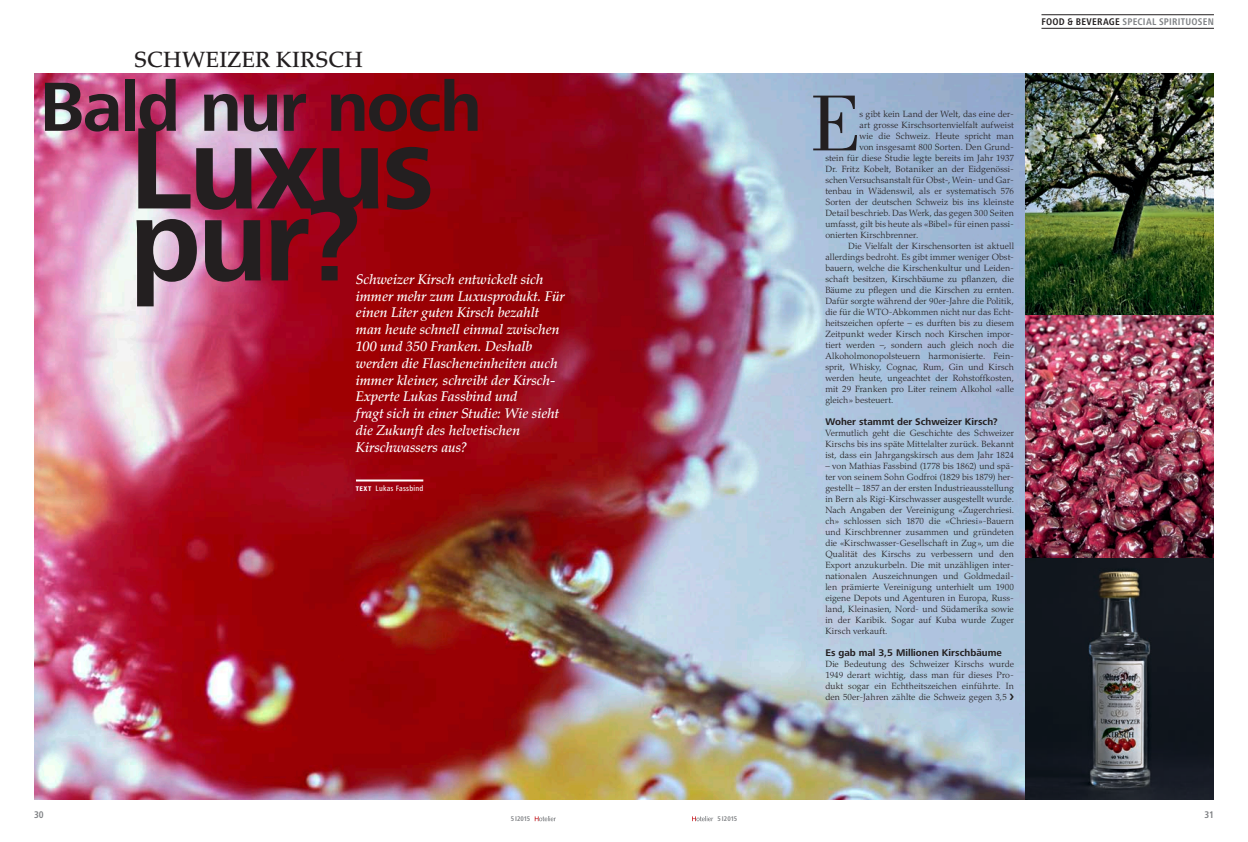
<style>
.page{position:relative;width:1248px;height:842px;background:#fff}
.page>*{position:absolute;margin:0;border:0;box-sizing:border-box;transform-origin:0 0}
.t1{font:700 120px "Frutiger Next Pro";letter-spacing:-.03em;color:#231f20}
.t2{font:82px "Bodoni Std";color:#231f20}
.t3{font:700 72px "Frutiger Next Pro";letter-spacing:-.03em;color:#231f20}
.t4{font:500 22px "Palatino LT Std";color:#231f20}
.t5{font:italic 500 14px/16.8px "Palatino LT Std";letter-spacing:-.005em;color:#fff}
.t6{font:700 10px "Frutiger Next Pro";color:#231f20}
.t7{font:700 condensed 10px "Frutiger Next Pro";letter-spacing:.025em;color:#808285}
.t8{font:300 9px/11px "Palatino LT Std";letter-spacing:.01em;color:#231f20;text-align:justify}
.t9{font:500 condensed 8px "Frutiger Next Pro";letter-spacing:.025em;color:#fff}
.t10{font:700 condensed 7px "Frutiger Next Pro";letter-spacing:.01em;color:#808285}
.s1{font-weight:800;font-size:7px}
.s2{color:#231f20}
</style>
<div class="page">
<img style="left:34px;top:73px;width:1179px;height:726px">
<svg style="left:692px;top:816px;width:21px;height:5px"></svg>
<svg style="left:534px;top:816px;width:22px;height:5px"></svg>
<hr style="left:1041px;top:15px;width:172px;height:1px;background:#231f20">
<hr style="left:1041px;top:28px;width:172px;height:1px;background:#231f20">
<hr style="left:356px;top:479px;width:67px;height:2px;background:#fff">
<h3 class="t4" style="left:134px;top:47px;width:230px">SCHWEIZER KIRSCH</h3>
<h3 class="t3" style="left:40px;top:66px;width:444px">Bald nur noch</h3>
<h1 class="t1" style="left:129px;top:100px;width:307px">Luxus</h1>
<h1 class="t1" style="left:129px;top:172px;width:233px">pur?</h1>
<p class="t5" style="left:356px;top:271px;width:210px">Schweizer Kirsch entwickelt sich immer mehr zum Luxusprodukt. Für einen Liter guten Kirsch bezahlt man heute schnell einmal zwischen<br>100 und 350 Franken. Deshalb werden die Flascheneinheiten auch immer kleiner, schreibt der Kirsch-<br>Experte Lukas Fassbind und<br>fragt sich in einer Studie: Wie sieht die Zukunft des helvetischen<br>Kirschwassers aus?</p>
<p class="t9" style="left:356px;top:484px;width:69px"><span class="s1">TEXT</span> Lukas Fassbind</p>
<p class="t7" style="left:1041px;top:16px;width:174px"><span class="s2">FOOD &amp; BEVERAGE</span> SPECIAL SPIRITUOSEN</p>
<h2 class="t2" style="left:810px;top:78px;width:52px">E</h2>
<p class="t8" style="left:859px;top:109px;width:156px">s gibt kein Land der Welt, das eine der-</p>
<p class="t8" style="left:859px;top:120px;width:156px">art grosse Kirschsortenvielfalt aufweist</p>
<p class="t8" style="left:859px;top:131px;width:156px">wie die Schweiz. Heute spricht man</p>
<p class="t8" style="left:859px;top:142px;width:156px">von insgesamt 800 Sorten. Den Grund-</p>
<p class="t8" style="left:825px;top:153px;width:190px">stein für diese Studie legte bereits im Jahr 1937</p>
<p class="t8" style="left:825px;top:164px;width:190px">Dr. Fritz Kobelt, Botaniker an der Eidgenössi-</p>
<p class="t8" style="left:825px;top:175px;width:190px">schen Versuchsanstalt für Obst-, Wein- und Gar-</p>
<p class="t8" style="left:825px;top:186px;width:190px">tenbau in Wädenswil, als er systematisch 576</p>
<p class="t8" style="left:825px;top:197px;width:190px">Sorten der deutschen Schweiz bis ins kleinste</p>
<p class="t8" style="left:825px;top:208px;width:190px">Detail beschrieb. Das Werk, das gegen 300 Seiten</p>
<p class="t8" style="left:825px;top:219px;width:190px">umfasst, gilt bis heute als «Bibel» für einen passi-</p>
<p class="t8" style="left:825px;top:230px;width:94px">onierten Kirschbrenner.</p>
<p class="t8" style="left:848px;top:241px;width:167px">Die Vielfalt der Kirschensorten ist aktuell</p>
<p class="t8" style="left:825px;top:252px;width:190px">allerdings bedroht. Es gibt immer weniger Obst-</p>
<p class="t8" style="left:825px;top:263px;width:190px">bauern, welche die Kirschenkultur und Leiden-</p>
<p class="t8" style="left:825px;top:274px;width:190px">schaft besitzen, Kirschbäume zu pflanzen, die</p>
<p class="t8" style="left:825px;top:285px;width:190px">Bäume zu pflegen und die Kirschen zu ernten.</p>
<p class="t8" style="left:825px;top:296px;width:190px">Dafür sorgte während der 90er-Jahre die Politik,</p>
<p class="t8" style="left:825px;top:307px;width:190px">die für die WTO-Abkommen nicht nur das Echt-</p>
<p class="t8" style="left:825px;top:318px;width:190px">heitszeichen opferte – es durften bis zu diesem</p>
<p class="t8" style="left:825px;top:329px;width:190px">Zeitpunkt weder Kirsch noch Kirschen impor-</p>
<p class="t8" style="left:825px;top:340px;width:190px">tiert werden –, sondern auch gleich noch die</p>
<p class="t8" style="left:825px;top:351px;width:190px">Alkoholmonopolsteuern harmonisierte. Fein-</p>
<p class="t8" style="left:825px;top:362px;width:190px">sprit, Whisky, Cognac, Rum, Gin und Kirsch</p>
<p class="t8" style="left:825px;top:373px;width:190px">werden heute, ungeachtet der Rohstoffkosten,</p>
<p class="t8" style="left:825px;top:384px;width:190px">mit 29 Franken pro Liter reinem Alkohol «alle</p>
<p class="t8" style="left:825px;top:395px;width:70px">gleich» besteuert.</p>
<p class="t6" style="left:825px;top:416px;width:174px">Woher stammt der Schweizer Kirsch?</p>
<p class="t8" style="left:825px;top:428px;width:190px">Vermutlich geht die Geschichte des Schweizer Kirschs bis ins späte Mittelalter zurück. Bekannt ist, dass ein Jahrgangskirsch aus dem Jahr 1824</p>
<p class="t8" style="left:825px;top:461px;width:190px">– von Mathias Fassbind (1778 bis 1862) und spä&shy;ter von seinem Sohn Godfroi (1829 bis 1879) her&shy;gestellt – 1857 an der ersten Industrieausstellung in Bern als Rigi-Kirschwasser ausgestellt wurde.<br>Nach Angaben der Vereinigung «Zugerchriesi. ch» schlossen sich 1870 die «Chriesi»-Bauern und Kirschbrenner zusammen und gründeten die «Kirschwasser-Gesellschaft in Zug», um die Qualität des Kirschs zu verbessern und den Export anzukurbeln. Die mit unzähligen inter&shy;nationalen Auszeichnungen und Goldmedail&shy;len prämierte Vereinigung unterhielt um 1900 eigene Depots und Agenturen in Europa, Russ&shy;land, Kleinasien, Nord- und Südamerika sowie in der Karibik. Sogar auf Kuba wurde Zuger Kirsch verkauft.</p>
<p class="t6" style="left:825px;top:647px;width:178px">Es gab mal 3,5 Millionen Kirschbäume</p>
<p class="t8" style="left:825px;top:659px;width:190px">Die Bedeutung des Schweizer Kirschs wurde 1949 derart wichtig, dass man für dieses Pro&shy;dukt sogar ein Echtheitszeichen einführte. In den 50er-Jahren zählte die Schweiz gegen 3,5 ❯</p>
<p class="t7" style="left:34px;top:809px;width:11px">30</p>
<p class="t7" style="left:1204px;top:809px;width:11px">31</p>
<p class="t10" style="left:510px;top:814px;width:21px">5I2015</p>
<p class="t10" style="left:717px;top:814px;width:21px">5I2015</p>
</div>
